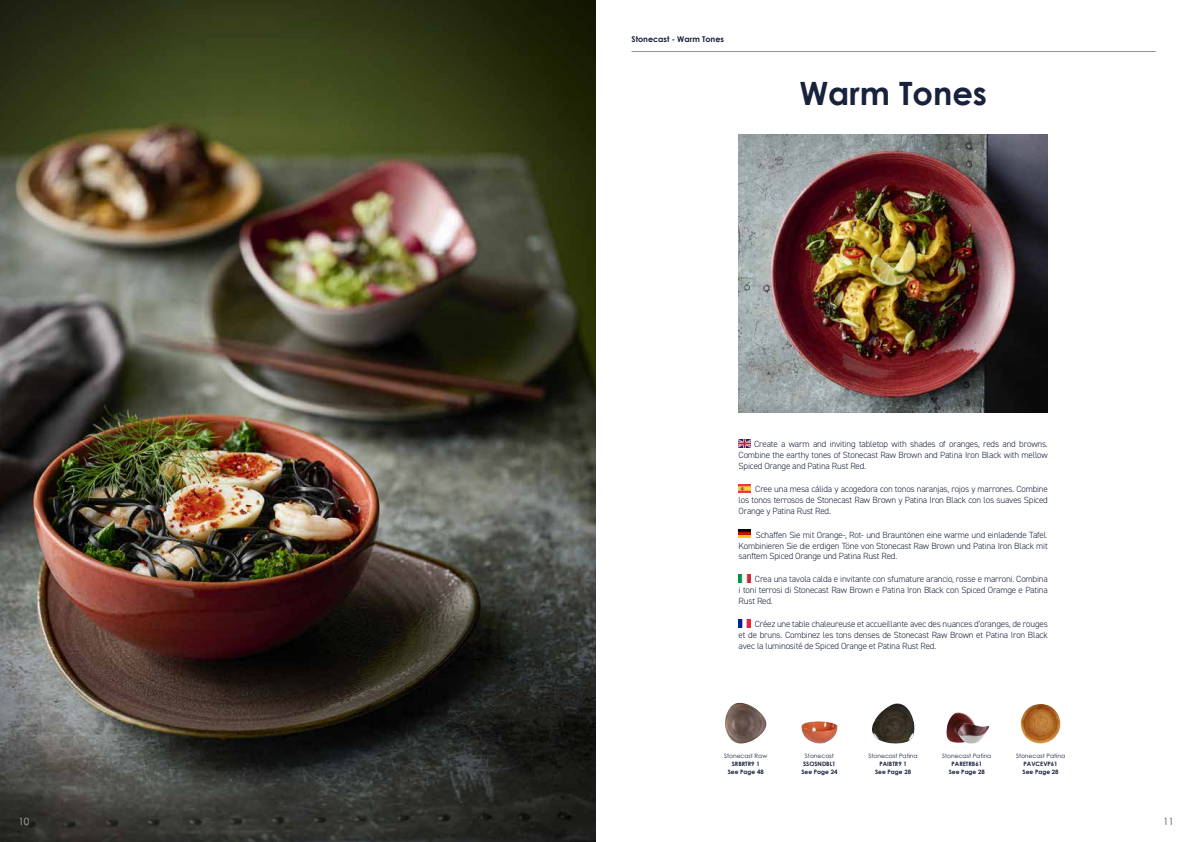
<style>
.page{position:relative;width:1191px;height:842px;background:#fff}
.page>*{position:absolute;margin:0;border:0;box-sizing:border-box;transform-origin:0 0}
.t1{font:700 32.1px "Century Gothic";color:#19223d}
.t2{font:10px "Century Gothic";color:#575756}
.t3{font:10px "Century Gothic";color:#b3b2b2}
.t4{font:300 9px/10.8px "DIN2014";letter-spacing:-.02em;color:#19223d;text-align:justify}
.t5{font:700 8px "Century Gothic";color:#19223d}
.t6{font:700 6px/7.7px "Century Gothic";color:#19223d;text-align:center}
.t7{font:6px "Century Gothic";color:#19223d}
</style>
<div class="page">
<hr style="left:631px;top:51px;width:524px;height:1px;background:#19223d">
<svg style="left:733px;top:703px;width:7px;height:2px"></svg>
<img style="left:801px;top:721px;width:36px;height:22px">
<img style="left:872px;top:703px;width:42px;height:41px">
<svg style="left:949px;top:712px;width:18px;height:16px"></svg>
<img style="left:1020px;top:704px;width:40px;height:40px">
<svg style="left:738px;top:439px;width:13px;height:8px"></svg>
<svg style="left:738px;top:484px;width:13px;height:8px"></svg>
<svg style="left:738px;top:530px;width:13px;height:8px"></svg>
<svg style="left:738px;top:574px;width:13px;height:8px"></svg>
<svg style="left:738px;top:619px;width:13px;height:8px"></svg>
<img style="left:738px;top:135px;width:309px;height:277px">
<img style="left:0;top:0;width:595px;height:842px">
<p class="t3" style="left:18px;top:815px;width:13px">10</p>
<p class="t5" style="left:631px;top:33px;width:94px">Stonecast - Warm Tones</p>
<h1 class="t1" style="left:799px;top:69px;width:189px">Warm Tones</h1>
<p class="t4" style="left:738px;top:439px;width:311px;text-indent:16px">Create a warm and inviting tabletop with shades of oranges, reds and browns.<br>Combine the earthy tones of Stonecast Raw Brown and Patina Iron Black with mellow Spiced Orange and Patina Rust Red.</p>
<p class="t4" style="left:738px;top:484px;width:311px;text-indent:17px">Cree una mesa cálida y acogedora con tonos naranjas, rojos y marrones. Combine los tonos terrosos de Stonecast Raw Brown y Patina Iron Black con los suaves Spiced Orange y Patina Rust Red.</p>
<p class="t4" style="left:738px;top:529px;width:311px;text-indent:17px">Schaffen Sie mit Orange-, Rot- und Brauntönen eine warme und einladende Tafel.<br>Kombinieren Sie die erdigen Töne von Stonecast Raw Brown und Patina Iron Black mit sanftem Spiced Orange und Patina Rust Red.</p>
<p class="t4" style="left:738px;top:574px;width:311px;text-indent:16px">Crea una tavola calda e invitante con sfumature arancio, rosse e marroni. Combina i toni terrosi di Stonecast Raw Brown e Patina Iron Black con Spiced Oramge e Patina Rust Red.</p>
<p class="t4" style="left:738px;top:619px;width:311px;text-indent:16px">Créez une table chaleureuse et accueillante avec des nuances d’oranges, de rouges et de bruns. Combinez les tons denses de Stonecast Raw Brown et Patina Iron Black avec la luminosité de Spiced Orange et Patina Rust Red.</p>
<p class="t7" style="left:724px;top:752px;width:45px">Stonecast Raw</p>
<p class="t6" style="left:727px;top:760px;width:37px">SRBRTR9 1<br>See Page 48</p>
<p class="t7" style="left:805px;top:752px;width:30px">Stonecast</p>
<p class="t6" style="left:801px;top:760px;width:37px;text-align:left">SSOSNDBL1<br>See Page 24</p>
<p class="t7" style="left:868px;top:752px;width:51px">Stonecast Patina</p>
<p class="t6" style="left:875px;top:760px;width:37px">PAIBTR9 1<br>See Page 28</p>
<p class="t7" style="left:942px;top:752px;width:51px">Stonecast Patina</p>
<p class="t6" style="left:948px;top:760px;width:37px">PARETRB61<br>See Page 28</p>
<p class="t7" style="left:1016px;top:752px;width:51px">Stonecast Patina</p>
<p class="t6" style="left:1022px;top:760px;width:37px;text-align:left">PAVCEVP61<br>See Page 28</p>
<p class="t2" style="left:1163px;top:815px;width:12px">11</p>
</div>
